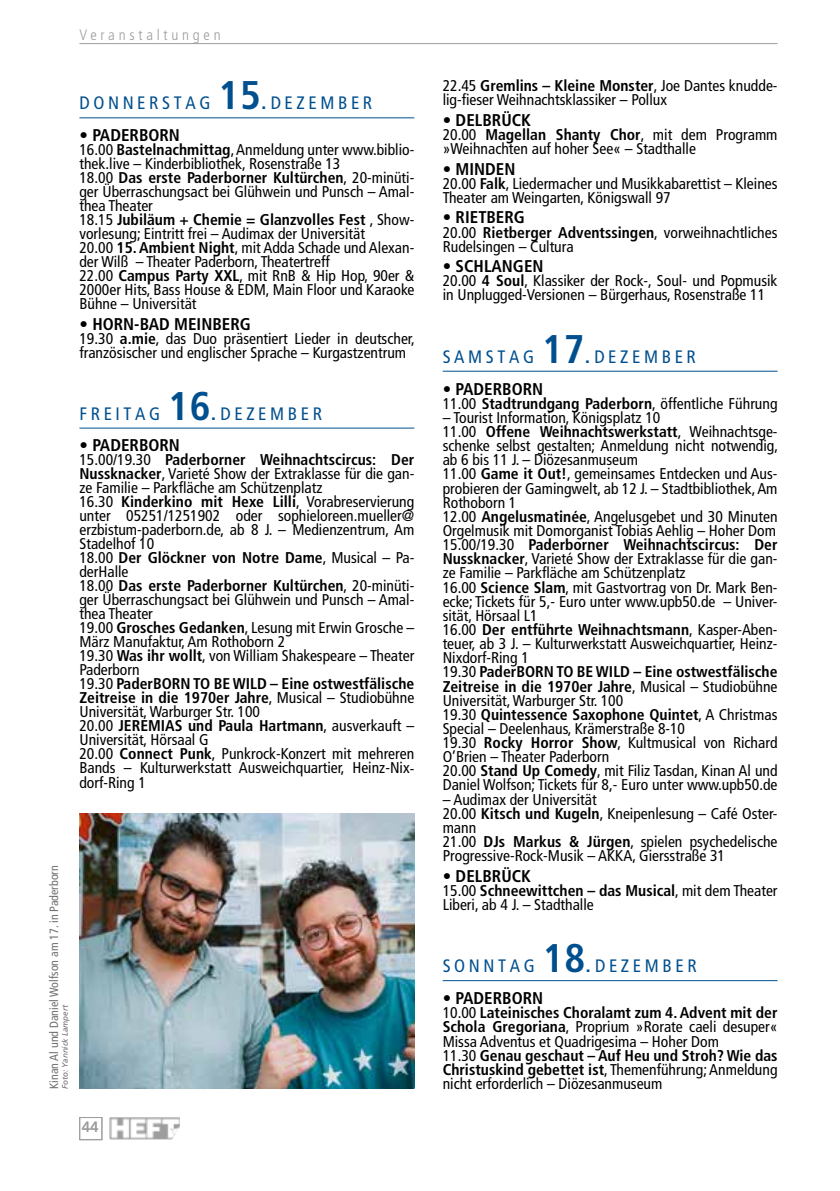
<style>
.page{position:relative;width:840px;height:1191px;background:#fff}
.page>*{position:absolute;margin:0;border:0;box-sizing:border-box;transform-origin:0 0}
.t1{font:700 condensed 40px "Frutiger";letter-spacing:.02em;color:#004f8e}
.t2{font:condensed 18px "Frutiger";letter-spacing:.2em;color:#004f8e}
.t3{font:700 condensed 17px "Frutiger";color:#000}
.t4{font:condensed 15.6px/14.2px "Frutiger";color:#000}
.t5{font:700 condensed 15.6px/14.2px "Frutiger";color:#000}
.t6{font:300 condensed 15px "Frutiger";letter-spacing:.25em;color:#9c9d9d}
.t7{font:15px "Univers";color:#9c9d9d}
.t8{font:condensed 12px "Frutiger";color:#6f6f6e}
.t9{font:italic 8px "Frutiger";color:#6f6f6e}
.s1{font-weight:900;font-size:16px}
.s2{font-weight:700}
.s3{font-weight:400}
</style>
<div class="page">
<img style="left:109px;top:1117px;width:71px;height:22px">
<div style="left:79px;top:1117px;width:23px;height:23px;border:1px solid #9c9d9d"></div>
<hr style="left:79px;top:43px;width:698px;height:1px;background:#9c9d9d">
<hr style="left:79px;top:117px;width:335px;height:1px;background:#004f8e">
<hr style="left:79px;top:427px;width:335px;height:1px;background:#004f8e">
<hr style="left:442px;top:371px;width:335px;height:1px;background:#004f8e">
<hr style="left:442px;top:980px;width:335px;height:1px;background:#004f8e">
<img style="left:79px;top:814px;width:335px;height:275px">
<p class="t6" style="left:79px;top:26px;width:143px">Veranstaltungen</p>
<p class="t2" style="left:79px;top:93px;width:132px">DONNERSTAG</p>
<h1 class="t1" style="left:218px;top:72px;width:44px">15</h1>
<p class="t2" style="left:261px;top:93px;width:112px"><span class="s1">.</span> DEZEMBER</p>
<p class="t3" style="left:79px;top:125px;width:102px">• PADERBORN</p>
<p class="t4" style="left:79px;top:143px;width:336px">16.00 <span class="s2">Bastelnachmittag</span>, Anmeldung unter www.biblio&shy;thek.live – Kinderbibliothek, Rosenstraße 13<br>18.00 <span class="s2">Das erste Paderborner Kultürchen</span>, 20-minüti&shy;ger Überraschungsact bei Glühwein und Punsch – Amal&shy;thea Theater<br>18.15 <span class="s2">Jubiläum + Chemie = Glanzvolles Fest</span> , Show&shy;vorlesung; Eintritt frei – Audimax der Universität<br>20.00 <span class="s2">15. Ambient Night</span>, mit Adda Schade und Alexan&shy;der Wilß – Theater Paderborn, Theatertreff<br>22.00 <span class="s2">Campus Party XXL</span>, mit RnB &amp; Hip Hop, 90er &amp; 2000er Hits, Bass House &amp; EDM, Main Floor und Karaoke Bühne – Universität</p>
<p class="t3" style="left:79px;top:314px;width:173px">• HORN-BAD MEINBERG</p>
<p class="t4" style="left:79px;top:331px;width:337px">19.30 <span class="s2">a.mie</span>, das Duo präsentiert Lieder in deutscher, französischer und englischer Sprache – Kurgastzentrum</p>
<p class="t2" style="left:79px;top:403px;width:82px">FREITAG</p>
<h1 class="t1" style="left:168px;top:382px;width:44px">16</h1>
<p class="t2" style="left:211px;top:403px;width:112px"><span class="s1">.</span> DEZEMBER</p>
<p class="t3" style="left:79px;top:435px;width:102px">• PADERBORN</p>
<p class="t4" style="left:79px;top:453px;width:336px">15.00/19.30 <span class="s2">Paderborner Weihnachtscircus: Der Nussknacker</span>, Varieté Show der Extraklasse für die gan&shy;ze Familie – Parkfläche am Schützenplatz<br>16.30 <span class="s2">Kinderkino mit Hexe Lilli</span>, Vorabreservierung unter 05251/1251902 oder sophieloreen.mueller@ erzbistum-paderborn.de, ab 8 J. – Medienzentrum, Am Stadelhof 10<br>18.00 <span class="s2">Der Glöckner von Notre Dame</span>, Musical – Pa&shy;derHalle<br>18.00 <span class="s2">Das erste Paderborner Kultürchen</span>, 20-minüti&shy;ger Überraschungsact bei Glühwein und Punsch – Amal&shy;thea Theater<br>19.00 <span class="s2">Grosches Gedanken</span>, Lesung mit Erwin Grosche – März Manufaktur, Am Rothoborn 2<br>19.30 <span class="s2">Was ihr wollt</span>, von William Shakespeare – Theater Paderborn<br>19.30 <span class="s2">PaderBORN TO BE WILD – Eine ostwestfälische Zeitreise in die 1970er Jahre</span>, Musical – Studiobühne Universität, Warburger Str. 100<br>20.00 <span class="s2">JEREMIAS und Paula Hartmann</span>, ausverkauft – Universität, Hörsaal G<br>20.00 <span class="s2">Connect Punk</span>, Punkrock-Konzert mit mehreren Bands – Kulturwerkstatt Ausweichquartier, Heinz-Nix&shy;dorf-Ring 1</p>
<p class="t8" style="left:47px;top:1089px;width:225px;rotate:-90deg">Kinan Al und Daniel Wolfson am 17. in Paderborn</p>
<p class="t9" style="left:60px;top:1089px;width:86px;rotate:-90deg">Foto: Yannick Lampert</p>
<p class="t7" style="left:82px;top:1118px;width:18px">44</p>
<p class="t4" style="left:442px;top:79px;width:336px">22.45 <span class="s2">Gremlins – Kleine Monster</span>, Joe Dantes knudde&shy;lig-fieser Weihnachtsklassiker – Pollux</p>
<p class="t3" style="left:442px;top:110px;width:90px">• DELBRÜCK</p>
<p class="t4" style="left:442px;top:127px;width:336px">20.00 <span class="s2">Magellan Shanty Chor</span>, mit dem Programm »Weihnachten auf hoher See« – Stadthalle</p>
<p class="t3" style="left:442px;top:159px;width:74px">• MINDEN</p>
<p class="t4" style="left:442px;top:176px;width:336px">20.00 <span class="s2">Falk</span>, Liedermacher und Musikkabarettist – Kleines<br>Theater am Weingarten, Königswall 97</p>
<p class="t3" style="left:442px;top:207px;width:84px">• RIETBERG</p>
<p class="t4" style="left:442px;top:225px;width:336px">20.00 <span class="s2">Rietberger Adventssingen</span>, vorweihnachtliches<br>Rudelsingen – Cultura</p>
<p class="t3" style="left:442px;top:256px;width:102px">• SCHLANGEN</p>
<p class="t4" style="left:442px;top:274px;width:336px">20.00 <span class="s2">4 Soul</span>, Klassiker der Rock-, Soul- und Popmusik in Unplugged-Versionen – Bürgerhaus, Rosenstraße 11</p>
<p class="t2" style="left:442px;top:346px;width:93px">SAMSTAG</p>
<h1 class="t1" style="left:542px;top:325px;width:44px">17</h1>
<p class="t2" style="left:585px;top:346px;width:112px"><span class="s1">.</span> DEZEMBER</p>
<p class="t3" style="left:442px;top:379px;width:102px">• PADERBORN</p>
<p class="t4" style="left:442px;top:396px;width:336px">11.00 <span class="s2">Stadtrundgang Paderborn</span>, öffentliche Führung</p>
<p class="t4" style="left:442px;top:410px;width:337px">– Tourist Information, Königsplatz 10<br>11.00 <span class="s2">Offene Weihnachtswerkstatt</span>, Weihnachtsge&shy;schenke selbst gestalten; Anmeldung nicht notwendig, ab 6 bis 11 J. – Diözesanmuseum<br>11.00 <span class="s2">Game it Out!</span>, gemeinsames Entdecken und Aus&shy;probieren der Gamingwelt, ab 12 J. – Stadtbibliothek, Am Rothoborn 1<br>12.00 <span class="s2">Angelusmatinée</span>, Angelusgebet und 30 Minuten Orgelmusik mit Domorganist Tobias Aehlig – Hoher Dom 15.00/19.30 <span class="s2">Paderborner Weihnachtscircus: Der Nussknacker</span>, Varieté Show der Extraklasse für die gan&shy;ze Familie – Parkfläche am Schützenplatz<br>16.00 <span class="s2">Science Slam</span>, mit Gastvortrag von Dr. Mark Ben&shy;ecke; Tickets für 5,- Euro unter www.upb50.de – Univer&shy;sität, Hörsaal L1<br>16.00 <span class="s2">Der entführte Weihnachtsmann</span>, Kasper-Aben&shy;teuer, ab 3 J. – Kulturwerkstatt Ausweichquartier, Heinz-Nixdorf-Ring 1<br>19.30 <span class="s2">PaderBORN TO BE WILD – Eine ostwestfälische Zeitreise in die 1970er Jahre</span>, Musical – Studiobühne Universität, Warburger Str. 100<br>19.30 <span class="s2">Quintessence Saxophone Quintet</span>, A Christmas Special – Deelenhaus, Krämerstraße 8-10<br>19.30 <span class="s2">Rocky Horror Show</span>, Kultmusical von Richard O’Brien – Theater Paderborn<br>20.00 <span class="s2">Stand Up Comedy</span>, mit Filiz Tasdan, Kinan Al und Daniel Wolfson; Tickets für 8,- Euro unter www.upb50.de</p>
<p class="t4" style="left:442px;top:792px;width:336px">– Audimax der Universität<br>20.00 <span class="s2">Kitsch und Kugeln</span>, Kneipenlesung – Café Oster&shy;mann<br>21.00 <span class="s2">DJs Markus &amp; Jürgen</span>, spielen psychedelische Progressive-Rock-Musik – AKKA, Giersstraße 31</p>
<p class="t3" style="left:442px;top:865px;width:90px">• DELBRÜCK</p>
<p class="t4" style="left:442px;top:883px;width:336px">15.00 <span class="s2">Schneewittchen – das Musical</span>, mit dem Theater<br>Liberi, ab 4 J. – Stadthalle</p>
<p class="t2" style="left:442px;top:955px;width:93px">SONNTAG</p>
<h1 class="t1" style="left:542px;top:934px;width:44px">18</h1>
<p class="t2" style="left:585px;top:955px;width:112px"><span class="s1">.</span> DEZEMBER</p>
<p class="t3" style="left:442px;top:988px;width:102px">• PADERBORN</p>
<p class="t5" style="left:442px;top:1005px;width:336px"><span class="s3">10.00</span> Lateinisches Choralamt zum 4. Advent mit der Schola Gregoriana<span class="s3">, Proprium »Rorate caeli desuper« Missa Adventus et Quadrigesima – Hoher Dom<br>11.30</span> Genau geschaut – Auf Heu und Stroh? Wie das Christuskind gebettet ist<span class="s3">, Themenführung; Anmeldung</span></p>
<p class="t4" style="left:442px;top:1076px;width:221px">nicht erforderlich – Diözesanmuseum</p>
</div>
